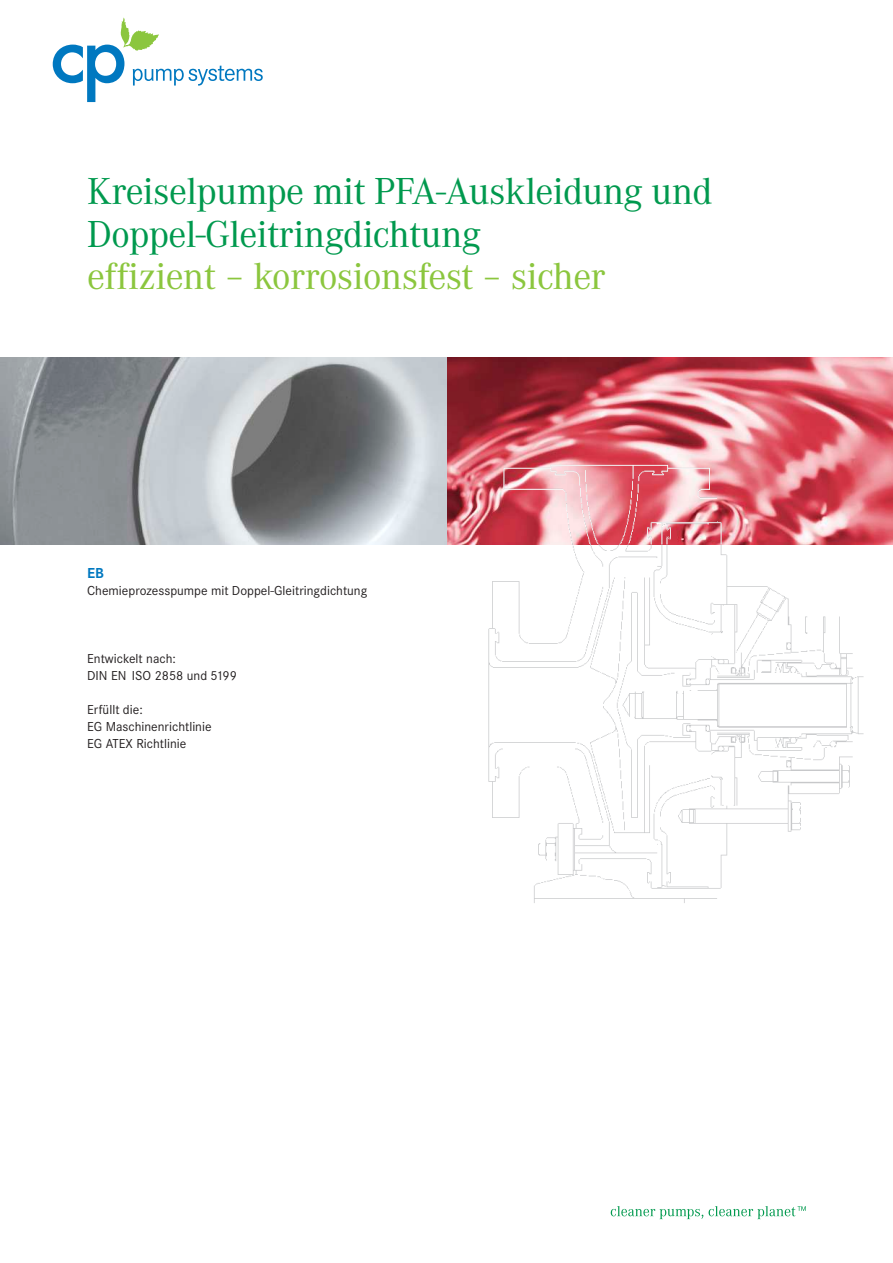
<style>
.page{position:relative;width:893px;height:1263px;background:#fff}
.page>*{position:absolute;margin:0;border:0;box-sizing:border-box;transform-origin:0 0}
.t1{font:39px/42.5px "Corporate A";letter-spacing:-.015em;color:#00994e}
.t2{font:39px "Corporate A";letter-spacing:-.015em;color:#8bc63e}
.t3{font:700 15px "Corporate S";color:#0078c0}
.t4{font:13.5px/17px "Corporate S";color:#231f20}
</style>
<div class="page">
<svg style="left:611px;top:1206px;width:92px;height:13px"></svg>
<svg style="left:709px;top:1206px;width:97px;height:13px"></svg>
<svg style="left:53px;top:18px;width:210px;height:84px"></svg>
<img style="left:0;top:357px;width:893px;height:187px">
<img style="left:488px;top:544px;width:377px;height:359px">
<img style="left:488px;top:463px;width:377px;height:81px">
<h1 class="t1" style="left:87px;top:171px;width:627px">Kreiselpumpe mit PFA-Auskleidung und<br>Doppel-Gleitringdichtung</h1>
<h1 class="t2" style="left:87px;top:255px;width:520px">effizient – korrosionsfest – sicher</h1>
<p class="t3" style="left:87px;top:565px;width:18px">EB</p>
<p class="t4" style="left:87px;top:582px;width:282px">Chemieprozesspumpe mit Doppel-Gleitringdichtung</p>
<p class="t4" style="left:87px;top:650px;width:151px">Entwickelt nach:<br>DIN EN ISO 2858 und 5199</p>
<p class="t4" style="left:87px;top:701px;width:126px">Erfüllt die:<br>EG Maschinenrichtlinie<br>EG ATEX Richtlinie</p>
</div>
